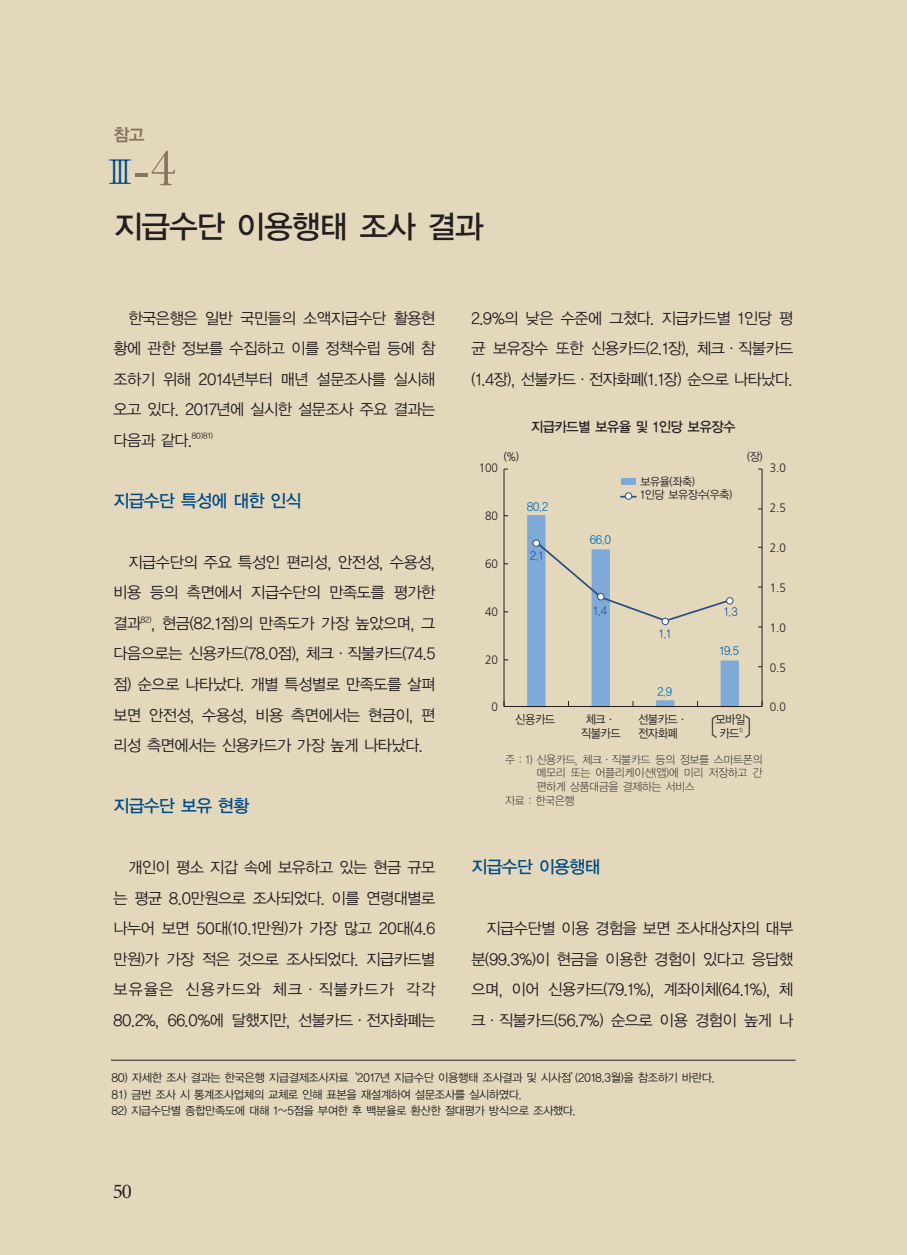
<style>
.page{position:relative;width:907px;height:1255px;background:#e3d8bc}
.page>*{position:absolute;margin:0;border:0;box-sizing:border-box;transform-origin:0 0}
.t1{font:52.5px "M Baskerville";color:#86745f}
.t2{font:31.5px "YGO13";letter-spacing:-.105em;color:#231f20}
.t3{font:24.5px "YGO11";color:#231f20;scale:.9 1}
.t4{font:21px "Minion";color:#231f20}
.t5{font:17.5px "YGO13";letter-spacing:-.11em;color:#004b87}
.t6{font:17.5px "YGO14";color:#86745f}
.t7{font:15.75px/30.6px "YGO12";letter-spacing:-.11em;color:#231f20;text-align:justify}
.t8{font:14px "YGO13";letter-spacing:-.11em;color:#231f20;scale:.95 1}
.t9{font:300 12.25px "Frutiger";color:#231f20;scale:.95 1}
.t10{font:12.25px/14px "YGO12";letter-spacing:-.11em;color:#231f20;text-align:right;scale:.9 1}
.t11{font:11.38px "YGO12";letter-spacing:-.11em;color:#231f20}
.t12{font:11.38px "YGO11";letter-spacing:-.105em;color:#231f20;scale:.95 1}
.t13{font:11.38px/13.3px "YGO12";letter-spacing:-.11em;color:#231f20;scale:.95 1}
.t14{font:11.38px "YGO12";color:#1b5da3;scale:.95 1}
.t15{font:11.38px "YGO12";color:#0072bc;scale:.95 1}
.t16{font:11.38px "YGO12";color:#0162a9;scale:.95 1}
.s1{font-family:"Y Mj O12";font-size:35px;color:#004b87}
.s2{font-family:"YGO11";font-size:24.5px}
</style>
<div class="page">
<hr style="left:111px;top:1060px;width:684px;height:1px;background:#231f20">
<hr style="left:762px;top:469px;width:1px;height:238px;background:#231f20">
<hr style="left:504px;top:469px;width:1px;height:238px;background:#231f20">
<hr style="left:504px;top:706px;width:258px;height:1px;background:#231f20">
<svg style="left:527px;top:515px;width:212px;height:191px"></svg>
<div style="left:532px;top:540px;width:8px;height:7px;border:1px solid #2c507e;border-radius:50%"></div>
<div style="left:597px;top:593px;width:7px;height:7px;background:#fff;border-radius:50%"></div>
<div style="left:597px;top:593px;width:7px;height:7px;border:1px solid #2c507e;border-radius:50%"></div>
<div style="left:662px;top:618px;width:6px;height:7px;background:#fff;border-radius:50%"></div>
<div style="left:661px;top:618px;width:8px;height:7px;border:1px solid #2c507e;border-radius:50%"></div>
<div style="left:726px;top:598px;width:7px;height:6px;background:#fff;border-radius:50%"></div>
<div style="left:726px;top:597px;width:7px;height:7px;border:1px solid #2c507e;border-radius:50%"></div>
<div style="left:621px;top:478px;width:15px;height:7px;background:#7fa9d6"></div>
<svg style="left:621px;top:496px;width:15px;height:2px"></svg>
<div style="left:625px;top:493px;width:7px;height:6px;background:#fff;border-radius:50%"></div>
<div style="left:625px;top:492px;width:7px;height:8px;border:1px solid #2c507e;border-radius:50%"></div>
<p class="t6" style="left:113px;top:127px;width:34px">참고</p>
<p class="t1" style="left:102px;top:149px;width:75px"><span class="s1">Ⅲ</span>-4</p>
<p class="t2" style="left:113px;top:212px;width:373px">지급수단 이용행태 조사 결과</p>
<p class="t7" style="left:113px;top:303px;width:325px;text-indent:15px">한국은행은 일반 국민들의 소액지급수단 활용현 황에 관한 정보를 수집하고 이를 정책수립 등에 참 조하기 위해 2014년부터 매년 설문조사를 실시해 오고 있다. 2017년에 실시한 설문조사 주요 결과는 다음과 같다.<sup>80)81)</sup></p>
<p class="t5" style="left:113px;top:493px;width:191px">지급수단 특성에 대한 인식</p>
<p class="t7" style="left:113px;top:548px;width:325px;text-indent:15px">지급수단의 주요 특성인 편리성, 안전성, 수용성, 비용 등의 측면에서 지급수단의 만족도를 평가한 결과<sup>82)</sup>, 현금(82.1점)의 만족도가 가장 높았으며, 그 다음으로는 신용카드(78.0점), 체크·직불카드(74.5 점) 순으로 나타났다. 개별 특성별로 만족도를 살펴 보면 안전성, 수용성, 비용 측면에서는 현금이, 편 리성 측면에서는 신용카드가 가장 높게 나타났다.</p>
<p class="t5" style="left:113px;top:798px;width:139px">지급수단 보유 현황</p>
<p class="t7" style="left:113px;top:853px;width:325px;text-indent:15px">개인이 평소 지갑 속에 보유하고 있는 현금 규모 는 평균 8.0만원으로 조사되었다. 이를 연령대별로 나누어 보면 50대(10.1만원)가 가장 많고 20대(4.6 만원)가 가장 적은 것으로 조사되었다. 지급카드별 보유율은 신용카드와 체크·직불카드가 각각 80.2%, 66.0%에 달했지만, 선불카드·전자화폐는</p>
<p class="t7" style="left:471px;top:303px;width:325px">2.9%의 낮은 수준에 그쳤다. 지급카드별 1인당 평 균 보유장수 또한 신용카드(2.1장), 체크·직불카드 (1.4장), 선불카드·전자화폐(1.1장) 순으로 나타났다.</p>
<p class="t8" style="left:530px;top:421px;width:218px">지급카드별 보유율 및 1인당 보유장수</p>
<p class="t13" style="left:503px;top:451px;width:18px">(%)</p>
<p class="t13" style="left:746px;top:451px;width:19px">(장)</p>
<p class="t13" style="left:640px;top:476px;width:99px">보유율(좌축)<br>1인당 보유장수(우축)</p>
<p class="t9" style="left:479px;top:463px;width:22px">100</p>
<p class="t9" style="left:485px;top:511px;width:15px">80</p>
<p class="t9" style="left:485px;top:559px;width:15px">60</p>
<p class="t9" style="left:485px;top:607px;width:15px">40</p>
<p class="t9" style="left:485px;top:654px;width:15px">20</p>
<p class="t9" style="left:491px;top:702px;width:8px">0</p>
<p class="t15" style="left:526px;top:502px;width:25px">80.2</p>
<p class="t14" style="left:530px;top:551px;width:16px">2.1</p>
<p class="t15" style="left:589px;top:535px;width:25px">66.0</p>
<p class="t14" style="left:593px;top:605px;width:16px">1.4</p>
<p class="t14" style="left:724px;top:607px;width:16px">1.3</p>
<p class="t16" style="left:719px;top:646px;width:23px">19.5</p>
<p class="t14" style="left:659px;top:629px;width:15px">1.1</p>
<p class="t15" style="left:657px;top:687px;width:18px">2.9</p>
<p class="t10" style="left:515px;top:713px;width:47px">신용카드</p>
<p class="t10" style="left:585px;top:713px;width:36px">체크·</p>
<p class="t10" style="left:580px;top:727px;width:47px">직불카드</p>
<p class="t10" style="left:638px;top:713px;width:122px">선불카드· <span class="s2">〔</span>모바일 카드<sup>1)</sup></p>
<p class="t3" style="left:744px;top:715px;width:26px">〕</p>
<p class="t10" style="left:638px;top:727px;width:47px">전자화폐</p>
<p class="t9" style="left:769px;top:463px;width:19px">3.0</p>
<p class="t9" style="left:769px;top:503px;width:19px">2.5</p>
<p class="t9" style="left:769px;top:543px;width:19px">2.0</p>
<p class="t9" style="left:769px;top:583px;width:19px">1.5</p>
<p class="t9" style="left:769px;top:623px;width:19px">1.0</p>
<p class="t9" style="left:769px;top:662px;width:19px">0.5</p>
<p class="t9" style="left:769px;top:702px;width:19px">0.0</p>
<p class="t12" style="left:505px;top:754px;width:273px">주 : 1) 신용카드, 체크·직불카드 등의 정보를 스마트폰의</p>
<p class="t12" style="left:536px;top:768px;width:240px">메모리 또는 어플리케이션(앱)에 미리 저장하고 간</p>
<p class="t12" style="left:536px;top:781px;width:169px">편하게 상품대금을 결제하는 서비스</p>
<p class="t12" style="left:505px;top:795px;width:75px">자료 : 한국은행</p>
<p class="t5" style="left:471px;top:859px;width:132px">지급수단 이용행태</p>
<p class="t7" style="left:471px;top:914px;width:325px;text-indent:15px">지급수단별 이용 경험을 보면 조사대상자의 대부 분(99.3%)이 현금을 이용한 경험이 있다고 응답했 으며, 이어 신용카드(79.1%), 계좌이체(64.1%), 체 크·직불카드(56.7%) 순으로 이용 경험이 높게 나</p>
<p class="t11" style="left:111px;top:1072px;width:605px">80) 자세한 조사 결과는 한국은행 지급결제조사자료‘2017년 지급수단 이용행태 조사결과 및 시사점’(2018.3월)을 참조하기 바란다.</p>
<p class="t11" style="left:111px;top:1089px;width:412px">81) 금번 조사 시 통계조사업체의 교체로 인해 표본을 재설계하여 설문조사를 실시하였다.</p>
<p class="t11" style="left:111px;top:1106px;width:466px">82) 지급수단별 종합만족도에 대해 1~5점을 부여한 후 백분율로 환산한 절대평가 방식으로 조사했다.</p>
<p class="t4" style="left:113px;top:1183px;width:21px">50</p>
</div>
